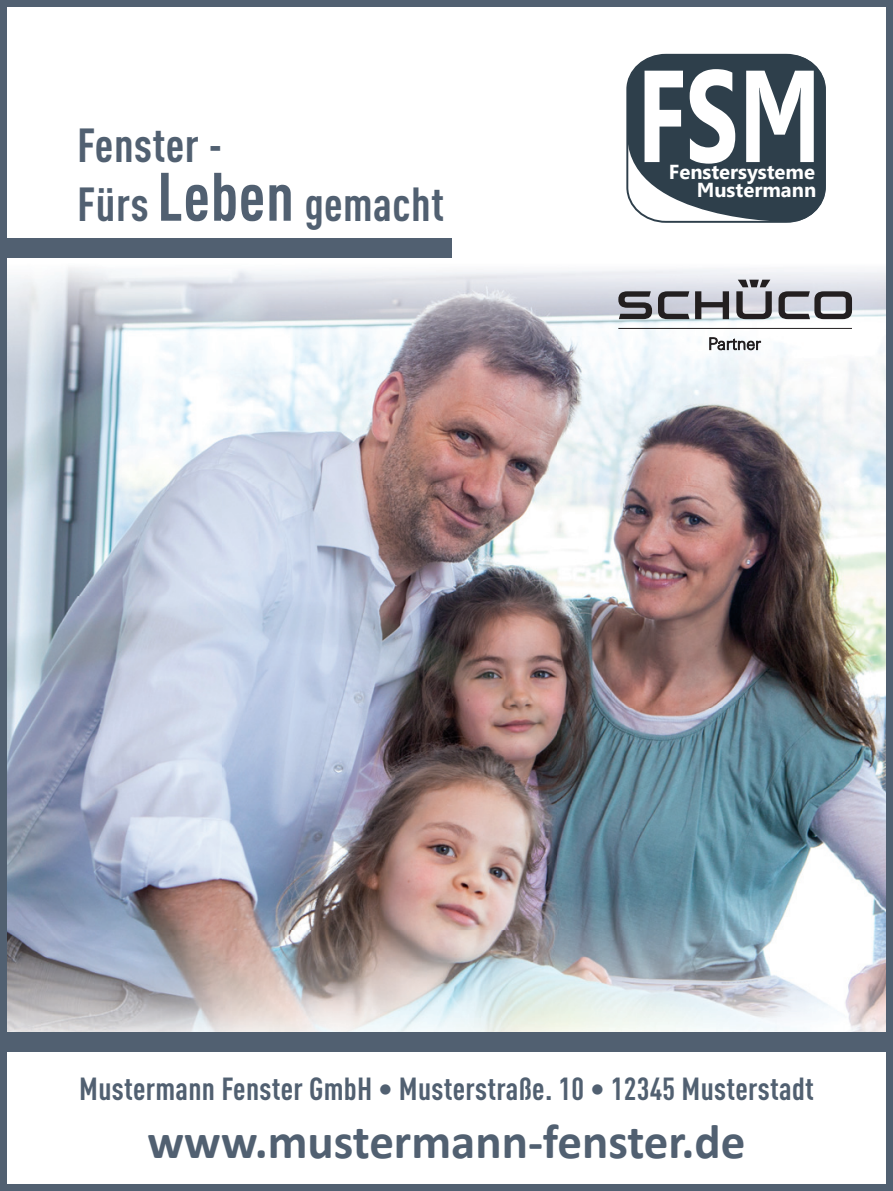
<style>
.page{position:relative;width:893px;height:1191px;background:#fff}
.page>*{position:absolute;margin:0;border:0;box-sizing:border-box;transform-origin:0 0}
.t1{font:700 130.55px "Gisha";color:#fff;scale:.73 1}
.t2{font:700 49px "Calibri";color:#516071}
.t3{font:700 47.25px/58.8px "DIN Cond";letter-spacing:.01em;color:#516071}
.t4{font:700 31.5px "DIN Cond";letter-spacing:.01em;color:#516071}
.t5{font:700 20.3px/17.5px "Gisha";color:#fff;text-align:right}
.s1{font-size:67.2px}
</style>
<div class="page">
<img style="left:8px;top:268px;width:877px;height:764px">
<svg style="left:626px;top:53px;width:200px;height:170px;background:#465560"></svg>
<div style="left:0;top:0;width:893px;height:1191px;border:7px solid #516071"></div>
<svg style="left:709px;top:337px;width:52px;height:13px"></svg>
<hr style="left:618px;top:328px;width:234px;height:1px;background:#231f20">
<svg style="left:618px;top:291px;width:34px;height:28px"></svg>
<svg style="left:658px;top:291px;width:31px;height:28px"></svg>
<svg style="left:695px;top:291px;width:34px;height:28px"></svg>
<svg style="left:778px;top:291px;width:74px;height:28px;background:#838389"></svg>
<svg style="left:736px;top:280px;width:36px;height:39px"></svg>
<div style="left:0;top:238px;width:451px;height:20px;background:#516071"></div>
<div style="left:0;top:1032px;width:893px;height:20px;background:#516071"></div>
<h3 class="t3" style="left:77px;top:114px;width:368px">Fenster -<br>Fürs <span class="s1">Leben</span> gemacht</h3>
<h1 class="t1" style="left:637px;top:41px;width:254px">FSM</h1>
<p class="t5" style="left:669px;top:164px;width:149px">Fenstersysteme<br>Mustermann</p>
<p class="t4" style="left:79px;top:1069px;width:736px">Mustermann Fenster GmbH • Musterstraße. 10 • 12345 Musterstadt</p>
<h2 class="t2" style="left:147px;top:1107px;width:600px">www.mustermann-fenster.de</h2>
</div>
